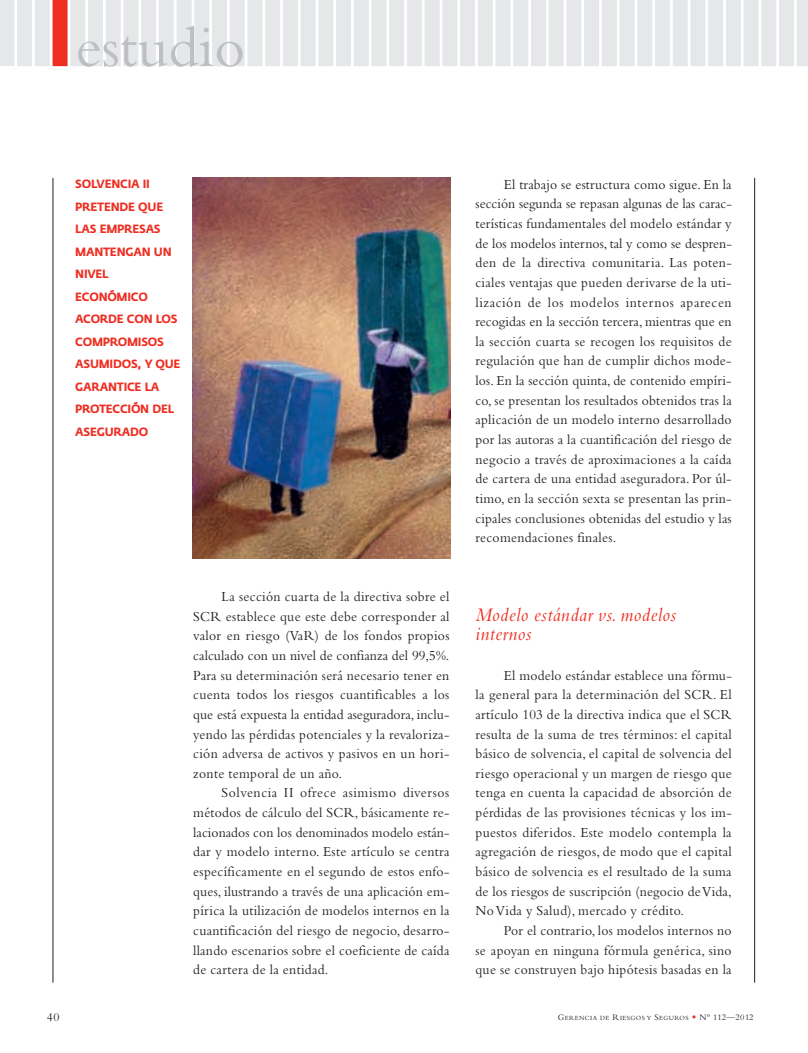
<style>
.page{position:relative;width:808px;height:1053px;background:#fff}
.page>*{position:absolute;margin:0;border:0;box-sizing:border-box;transform-origin:0 0}
.t1{font:60px "Bembo";color:#bebfc2}
.t2{font:italic 20px/19.6px "Bembo";letter-spacing:.025em;color:#ee2e22;scale:.95 1}
.t3{font:14.38px/19.6px "Bembo";letter-spacing:.025em;color:#231f20;text-align:justify;scale:.95 1}
.t4{font:12.5px "Bembo";color:#231f20}
.t5{font:700 11.88px/22.5px "Fedra Sans";letter-spacing:-.02em;color:#ee2e22;scale:.95 1}
.t6{font:6.5px "Bembo";letter-spacing:.065em;color:#231f20}
.s1{font-size:8.75px}
.s2{font-family:"Goudy";font-size:8.75px;color:#ee2e22}
</style>
<div class="page">
<hr style="left:53px;top:178px;width:1px;height:804px;background:#231f20">
<hr style="left:754px;top:178px;width:1px;height:804px;background:#231f20">
<div style="left:17px;top:0;width:15px;height:66px;background:#e6e7e9"></div>
<div style="left:35px;top:0;width:15px;height:66px;background:#e6e7e9"></div>
<div style="left:53px;top:0;width:15px;height:66px;background:#ee2e22"></div>
<div style="left:70px;top:0;width:15px;height:66px;background:#e6e7e9"></div>
<div style="left:88px;top:0;width:15px;height:66px;background:#e6e7e9"></div>
<div style="left:106px;top:0;width:15px;height:66px;background:#e6e7e9"></div>
<div style="left:123px;top:0;width:15px;height:66px;background:#e6e7e9"></div>
<div style="left:141px;top:0;width:15px;height:66px;background:#e6e7e9"></div>
<div style="left:159px;top:0;width:15px;height:66px;background:#e6e7e9"></div>
<div style="left:177px;top:0;width:15px;height:66px;background:#e6e7e9"></div>
<div style="left:194px;top:0;width:15px;height:66px;background:#e6e7e9"></div>
<div style="left:212px;top:0;width:15px;height:66px;background:#e6e7e9"></div>
<div style="left:230px;top:0;width:15px;height:66px;background:#e6e7e9"></div>
<div style="left:247px;top:0;width:15px;height:66px;background:#e6e7e9"></div>
<div style="left:265px;top:0;width:15px;height:66px;background:#e6e7e9"></div>
<div style="left:283px;top:0;width:15px;height:66px;background:#e6e7e9"></div>
<div style="left:301px;top:0;width:15px;height:66px;background:#e6e7e9"></div>
<div style="left:318px;top:0;width:15px;height:66px;background:#e6e7e9"></div>
<div style="left:336px;top:0;width:15px;height:66px;background:#e6e7e9"></div>
<div style="left:354px;top:0;width:15px;height:66px;background:#e6e7e9"></div>
<div style="left:371px;top:0;width:15px;height:66px;background:#e6e7e9"></div>
<div style="left:389px;top:0;width:15px;height:66px;background:#e6e7e9"></div>
<div style="left:407px;top:0;width:15px;height:66px;background:#e6e7e9"></div>
<div style="left:425px;top:0;width:15px;height:66px;background:#e6e7e9"></div>
<div style="left:442px;top:0;width:15px;height:66px;background:#e6e7e9"></div>
<div style="left:460px;top:0;width:15px;height:66px;background:#e6e7e9"></div>
<div style="left:478px;top:0;width:15px;height:66px;background:#e6e7e9"></div>
<div style="left:495px;top:0;width:15px;height:66px;background:#e6e7e9"></div>
<div style="left:513px;top:0;width:15px;height:66px;background:#e6e7e9"></div>
<div style="left:531px;top:0;width:15px;height:66px;background:#e6e7e9"></div>
<div style="left:549px;top:0;width:15px;height:66px;background:#e6e7e9"></div>
<div style="left:566px;top:0;width:15px;height:66px;background:#e6e7e9"></div>
<div style="left:584px;top:0;width:15px;height:66px;background:#e6e7e9"></div>
<div style="left:602px;top:0;width:15px;height:66px;background:#e6e7e9"></div>
<div style="left:619px;top:0;width:15px;height:66px;background:#e6e7e9"></div>
<div style="left:637px;top:0;width:15px;height:66px;background:#e6e7e9"></div>
<div style="left:655px;top:0;width:15px;height:66px;background:#e6e7e9"></div>
<div style="left:673px;top:0;width:15px;height:66px;background:#e6e7e9"></div>
<div style="left:690px;top:0;width:15px;height:66px;background:#e6e7e9"></div>
<div style="left:708px;top:0;width:15px;height:66px;background:#e6e7e9"></div>
<div style="left:726px;top:0;width:15px;height:66px;background:#e6e7e9"></div>
<div style="left:743px;top:0;width:15px;height:66px;background:#e6e7e9"></div>
<div style="left:761px;top:0;width:15px;height:66px;background:#e6e7e9"></div>
<div style="left:797px;top:0;width:11px;height:66px;background:#e6e7e9"></div>
<div style="left:779px;top:0;width:15px;height:66px;background:#e6e7e9"></div>
<div style="left:0;top:0;width:14px;height:66px;background:#e6e7e9"></div>
<img style="left:193px;top:178px;width:258px;height:381px">
<h1 class="t1" style="left:75px;top:27px;width:172px">estudio</h1>
<p class="t5" style="left:75px;top:174px;width:112px">SOLVENCIA II<br>PRETENDE QUE<br>LAS EMPRESAS<br>MANTENGAN UN<br>NIVEL<br>ECONÓMICO<br>ACORDE CON LOS<br>COMPROMISOS<br>ASUMIDOS, Y QUE<br>GARANTICE LA<br>PROTECCIÓN DEL<br>ASEGURADO</p>
<p class="t3" style="left:193px;top:588px;width:271px;text-indent:28px">La sección cuarta de la directiva sobre el SCR establece que este debe corresponder al valor en riesgo (VaR) de los fondos propios calculado con un nivel de confianza del 99,5%.<br>Para su determinación será necesario tener en cuenta todos los riesgos cuantificables a los que está expuesta la entidad aseguradora, inclu&shy;yendo las pérdidas potenciales y la revaloriza&shy;ción adversa de activos y pasivos en un hori&shy;zonte temporal de un año.</p>
<p class="t3" style="left:193px;top:784px;width:271px;text-indent:28px">Solvencia II ofrece asimismo diversos métodos de cálculo del SCR, básicamente re&shy;lacionados con los denominados modelo están&shy;dar y modelo interno. Este artículo se centra específicamente en el segundo de estos enfo&shy;ques, ilustrando a través de una aplicación em&shy;pírica la utilización de modelos internos en la cuantificación del riesgo de negocio, desarro&shy;llando escenarios sobre el coeficiente de caída de cartera de la entidad.</p>
<p class="t3" style="left:475px;top:176px;width:271px;text-indent:28px">El trabajo se estructura como sigue. En la sección segunda se repasan algunas de las carac&shy;terísticas fundamentales del modelo estándar y de los modelos internos, tal y como se despren&shy;den de la directiva comunitaria. Las poten&shy;ciales ventajas que pueden derivarse de la uti&shy;lización de los modelos internos aparecen recogidas en la sección tercera, mientras que en la sección cuarta se recogen los requisitos de regulación que han de cumplir dichos mode&shy;los. En la sección quinta, de contenido empíri&shy;co, se presentan los resultados obtenidos tras la aplicación de un modelo interno desarrollado por las autoras a la cuantificación del riesgo de negocio a través de aproximaciones a la caída de cartera de una entidad aseguradora. Por úl&shy;timo, en la sección sexta se presentan las prin&shy;cipales conclusiones obtenidas del estudio y las recomendaciones finales.</p>
<h2 class="t2" style="left:475px;top:606px;width:213px">Modelo estándar vs. modelos internos</h2>
<p class="t3" style="left:475px;top:666px;width:271px;text-indent:28px">El modelo estándar establece una fórmu&shy;la general para la determinación del SCR. El artículo 103 de la directiva indica que el SCR resulta de la suma de tres términos: el capital básico de solvencia, el capital de solvencia del riesgo operacional y un margen de riesgo que tenga en cuenta la capacidad de absorción de pérdidas de las provisiones técnicas y los im&shy;puestos diferidos. Este modelo contempla la agregación de riesgos, de modo que el capital básico de solvencia es el resultado de la suma de los riesgos de suscripción (negocio de Vida, No Vida y Salud), mercado y crédito.</p>
<p class="t3" style="left:475px;top:922px;width:271px;text-indent:28px">Por el contrario, los modelos internos no se apoyan en ninguna fórmula genérica, sino que se construyen bajo hipótesis basadas en la</p>
<p class="t4" style="left:47px;top:1013px;width:14px">40</p>
<p class="t6" style="left:558px;top:1015px;width:197px"><span class="s1">G</span>ERENCIA DE <span class="s1">R</span>IESGOS Y <span class="s1">S</span>EGUROS <span class="s2">•</span> <span class="s1">Nº 112—2012</span></p>
</div>
